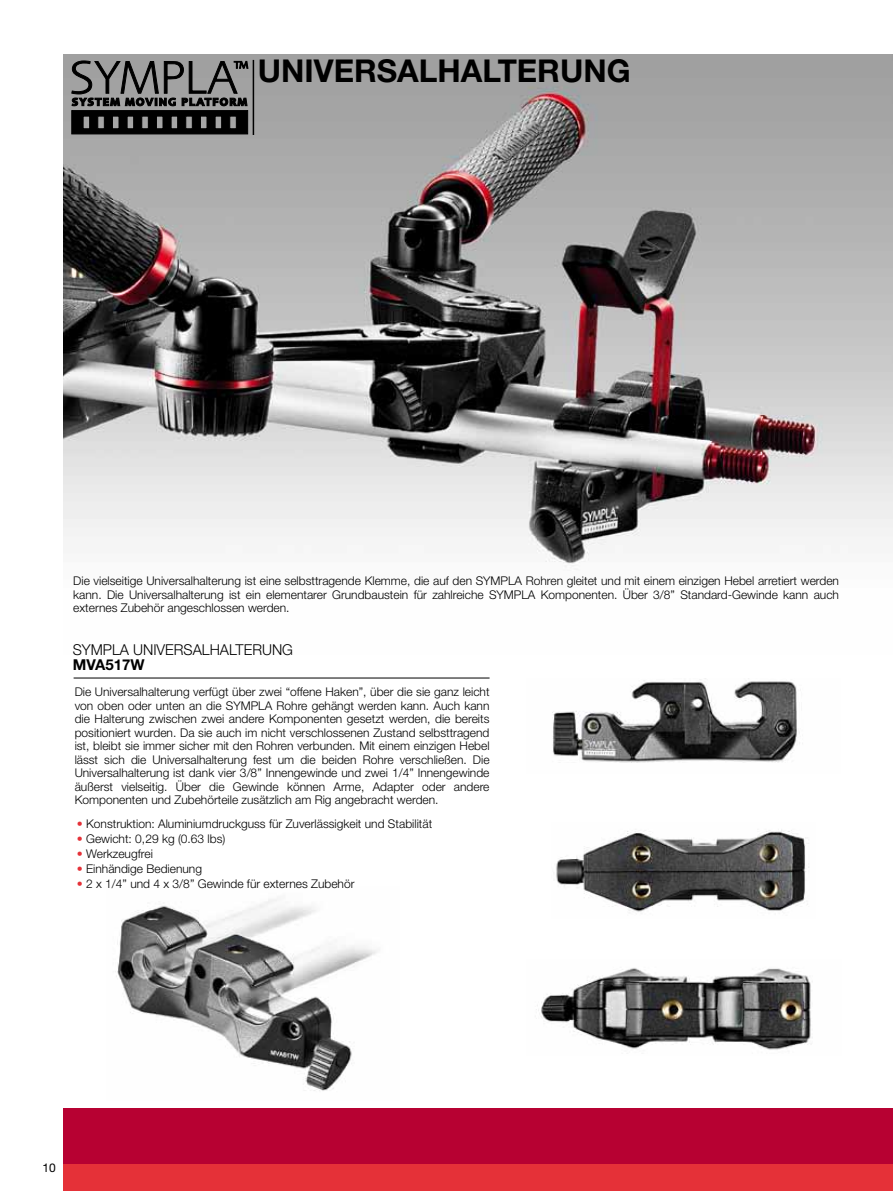
<style>
.page{position:relative;width:893px;height:1191px;background:#fff}
.page>*{position:absolute;margin:0;border:0;box-sizing:border-box;transform-origin:0 0}
.t1{font:700 31.5px "Helvetica Neue LT Std";color:#000}
.t2{font:300 15px "Helvetica Neue LT Std";color:#000}
.t3{font:700 15px "Helvetica Neue LT Std";color:#000}
.t4{font:300 12px/13.5px "Helvetica Neue LT Std";color:#000;text-align:justify}
.t5{font:12px "Helvetica Neue LT Std";color:#000}
.s1{font-weight:500;color:#e53138}
</style>
<div class="page">
<img style="left:64px;top:54px;width:829px;height:516px">
<div style="left:64px;top:1163px;width:829px;height:28px;background:#e53138"></div>
<div style="left:64px;top:1108px;width:829px;height:55px;background:#b70132"></div>
<hr style="left:74px;top:678px;width:416px;height:1px;background:#000">
<img style="left:115px;top:899px;width:262px;height:192px">
<img style="left:552px;top:678px;width:248px;height:85px">
<img style="left:556px;top:829px;width:253px;height:83px">
<img style="left:536px;top:968px;width:277px;height:82px">
<svg style="left:71px;top:60px;width:177px;height:74px;background:#555"></svg>
<hr style="left:253px;top:60px;width:1px;height:75px;background:#000">
<h1 class="t1" style="left:258px;top:52px;width:303px">UN IVERSALHALTERUN</h1>
<h1 class="t1" style="left:607px;top:52px;width:25px">G</h1>
<p class="t4" style="left:73px;top:574px;width:767px">Die vielseitige Universalhalterung ist eine selbsttragende Klemme, die auf den SYMPLA Rohren gleitet und mit einem einzigen Hebel arretiert werden kann. Die Universalhalterung ist ein elementarer Grundbaustein für zahlreiche SYMPLA Komponenten. Über 3/8” Standard-Gewinde kann auch externes Zubehör angeschlossen werden.</p>
<p class="t2" style="left:73px;top:640px;width:81px">SYMPLA Universalhalterung</p>
<p class="t3" style="left:73px;top:655px;width:73px">MVA517W</p>
<p class="t4" style="left:75px;top:684px;width:416px">Die Universalhalterung verfügt über zwei “offene Haken”, über die sie ganz leicht von oben oder unten an die SYMPLA Rohre gehängt werden kann. Auch kann die Halterung zwischen zwei andere Komponenten gesetzt werden, die bereits positioniert wurden. Da sie auch im nicht verschlossenen Zustand selbsttragend ist, bleibt sie immer sicher mit den Rohren verbunden. Mit einem einzigen Hebel lässt sich die Universalhalterung fest um die beiden Rohre verschließen. Die Universalhalterung ist dank vier 3/8” Innengewinde und zwei 1/4” Innengewinde äußerst vielseitig. Über die Gewinde können Arme, Adapter oder andere Komponenten und Zubehörteile zusätzlich am Rig angebracht werden.</p>
<p class="t4" style="left:77px;top:816px;width:357px"><span class="s1">•</span> Konstruktion: Aluminiumdruckguss für Zuverlässigkeit und Stabilität</p>
<p class="t4" style="left:77px;top:831px;width:150px"><span class="s1">•</span> Gewicht: 0,29 kg (0.63 lbs)</p>
<p class="t4" style="left:77px;top:846px;width:78px"><span class="s1">•</span> Werkzeugfrei</p>
<p class="t4" style="left:77px;top:861px;width:127px"><span class="s1">•</span> Einhändige Bedienung</p>
<p class="t4" style="left:77px;top:876px;width:279px"><span class="s1">•</span> 2 x 1/4” und 4 x 3/8” Gewinde für externes Zubehör</p>
<p class="t5" style="left:43px;top:1160px;width:15px">10</p>
</div>
